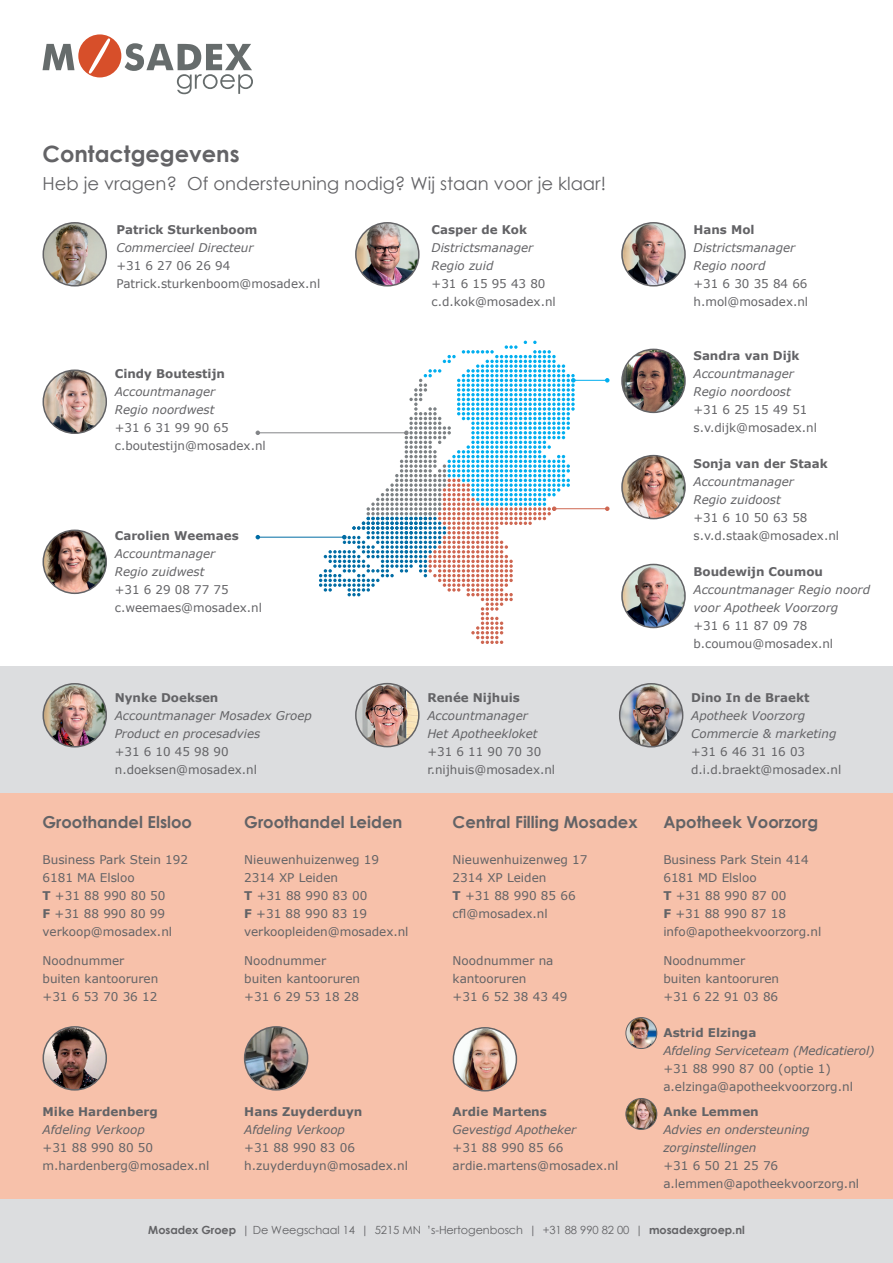
<style>
.page{position:relative;width:893px;height:1263px;background:#fff}
.page>*{position:absolute;margin:0;border:0;box-sizing:border-box;transform-origin:0 0}
.t1{font:700 22.5px "Century Gothic";color:#636366}
.t2{font:18px "Century Gothic";color:#636366}
.t3{font:700 16.5px "Century Gothic";color:#636366}
.t4{font:12px/18px "Verdana";color:#636366}
.t5{font:italic 12px/18px "Verdana";color:#636366}
.t6{font:700 12px "Verdana";color:#636366}
.t7{font:11.25px "Century Gothic";letter-spacing:-.005em;color:#636366}
.s1{font-weight:700}
</style>
<div class="page">
<div style="left:0;top:774px;width:893px;height:489px;background:#f7c1aa"></div>
<div style="left:0;top:666px;width:893px;height:126px;background:#dcdddf"></div>
<img style="left:356px;top:684px;width:63px;height:63px;border-radius:32px">
<div style="left:355px;top:683px;width:65px;height:64px;border:2px solid #636366;border-radius:50%"></div>
<div style="left:0;top:1199px;width:893px;height:64px;background:#dcdddf"></div>
<img style="left:43px;top:223px;width:63px;height:63px;border-radius:31px">
<div style="left:43px;top:222px;width:64px;height:65px;border:2px solid #636366;border-radius:50%"></div>
<img style="left:43px;top:1027px;width:63px;height:63px;border-radius:31px">
<div style="left:43px;top:1026px;width:64px;height:64px;border:2px solid #636366;border-radius:50%"></div>
<img style="left:245px;top:1027px;width:63px;height:63px;border-radius:32px">
<div style="left:244px;top:1026px;width:64px;height:64px;border:2px solid #636366;border-radius:50%"></div>
<img style="left:453px;top:1028px;width:63px;height:63px;border-radius:32px">
<div style="left:453px;top:1027px;width:64px;height:64px;border:2px solid #636366;border-radius:50%"></div>
<img style="left:626px;top:1017px;width:31px;height:31px;border-radius:15px">
<div style="left:625px;top:1017px;width:32px;height:32px;border:1px solid #636366;border-radius:50%"></div>
<img style="left:626px;top:1098px;width:31px;height:31px;border-radius:15px">
<div style="left:625px;top:1098px;width:32px;height:32px;border:1px solid #636366;border-radius:50%"></div>
<hr style="left:258px;top:432px;width:148px;height:1px;background:#838588">
<svg style="left:256px;top:430px;width:4px;height:5px"></svg>
<hr style="left:258px;top:537px;width:86px;height:1px;background:#006ca4">
<svg style="left:256px;top:535px;width:4px;height:4px"></svg>
<hr style="left:554px;top:508px;width:53px;height:1px;background:#ce6651">
<svg style="left:605px;top:506px;width:4px;height:5px"></svg>
<hr style="left:573px;top:380px;width:34px;height:1px;background:#00aeef">
<svg style="left:605px;top:378px;width:4px;height:5px"></svg>
<svg style="left:319px;top:341px;width:257px;height:303px"></svg>
<img style="left:622px;top:223px;width:63px;height:63px;border-radius:31px">
<div style="left:621px;top:222px;width:65px;height:65px;border:2px solid #636366;border-radius:50%"></div>
<img style="left:622px;top:564px;width:63px;height:63px;border-radius:31px">
<div style="left:621px;top:564px;width:65px;height:64px;border:2px solid #636366;border-radius:50%"></div>
<img style="left:356px;top:223px;width:63px;height:63px;border-radius:32px">
<div style="left:355px;top:222px;width:65px;height:65px;border:2px solid #636366;border-radius:50%"></div>
<img style="left:43px;top:530px;width:63px;height:63px;border-radius:31px">
<div style="left:43px;top:530px;width:64px;height:64px;border:2px solid #636366;border-radius:50%"></div>
<img style="left:622px;top:456px;width:63px;height:63px;border-radius:31px">
<div style="left:621px;top:455px;width:65px;height:64px;border:2px solid #636366;border-radius:50%"></div>
<img style="left:43px;top:684px;width:63px;height:63px;border-radius:31px">
<div style="left:43px;top:683px;width:64px;height:64px;border:2px solid #636366;border-radius:50%"></div>
<img style="left:620px;top:684px;width:63px;height:63px;border-radius:31px">
<div style="left:619px;top:683px;width:64px;height:64px;border:2px solid #636366;border-radius:50%"></div>
<img style="left:43px;top:370px;width:63px;height:63px;border-radius:31px">
<div style="left:43px;top:369px;width:64px;height:65px;border:2px solid #636366;border-radius:50%"></div>
<svg style="left:43px;top:34px;width:210px;height:60px"></svg>
<img style="left:622px;top:349px;width:63px;height:63px;border-radius:31px">
<div style="left:621px;top:349px;width:65px;height:64px;border:2px solid #636366;border-radius:50%"></div>
<h1 class="t1" style="left:43px;top:137px;width:199px">Contactgegevens</h1>
<h2 class="t2" style="left:43px;top:171px;width:565px">Heb je vragen? Of ondersteuning nodig? Wij staan voor je klaar!</h2>
<p class="t6" style="left:116px;top:221px;width:142px">Patrick Sturkenboom</p>
<p class="t5" style="left:116px;top:239px;width:139px">Commercieel Directeur</p>
<p class="t4" style="left:116px;top:257px;width:205px">+31 6 27 06 26 94<br>Patrick.sturkenboom@mosadex.nl</p>
<p class="t6" style="left:432px;top:221px;width:97px">Casper de Kok</p>
<p class="t5" style="left:432px;top:239px;width:103px">Districtsmanager<br>Regio zuid</p>
<p class="t4" style="left:432px;top:275px;width:126px">+31 6 15 95 43 80 c.d.kok@mosadex.nl</p>
<p class="t6" style="left:115px;top:365px;width:112px">Cindy Boutestijn</p>
<p class="t5" style="left:115px;top:383px;width:102px">Accountmanager<br>Regio noordwest</p>
<p class="t4" style="left:115px;top:419px;width:152px">+31 6 31 99 90 65 c.boutestijn@mosadex.nl</p>
<p class="t6" style="left:115px;top:527px;width:125px">Carolien Weemaes</p>
<p class="t5" style="left:115px;top:545px;width:102px">Accountmanager<br>Regio zuidwest</p>
<p class="t4" style="left:115px;top:581px;width:149px">+31 6 29 08 77 75 c.weemaes@mosadex.nl</p>
<p class="t6" style="left:115px;top:689px;width:105px">Nynke Doeksen</p>
<p class="t5" style="left:115px;top:707px;width:199px">Accountmanager Mosadex Groep<br>Product en procesadvies</p>
<p class="t4" style="left:115px;top:743px;width:144px">+31 6 10 45 98 90 n.doeksen@mosadex.nl</p>
<p class="t6" style="left:427px;top:689px;width:94px">Renée Nijhuis</p>
<p class="t5" style="left:427px;top:707px;width:112px">Accountmanager<br>Het Apotheekloket</p>
<p class="t4" style="left:427px;top:743px;width:129px">+31 6 11 90 70 30 r.nijhuis@mosadex.nl</p>
<p class="t6" style="left:693px;top:221px;width:63px">Hans Mol</p>
<p class="t5" style="left:693px;top:239px;width:103px">Districtsmanager<br>Regio noord</p>
<p class="t4" style="left:693px;top:275px;width:116px">+31 6 30 35 84 66 h.mol@mosadex.nl</p>
<p class="t6" style="left:693px;top:347px;width:108px">Sandra van Dijk</p>
<p class="t5" style="left:693px;top:365px;width:102px">Accountmanager<br>Regio noordoost</p>
<p class="t4" style="left:693px;top:401px;width:125px">+31 6 25 15 49 51 s.v.dijk@mosadex.nl</p>
<p class="t6" style="left:693px;top:455px;width:136px">Sonja van der Staak</p>
<p class="t5" style="left:693px;top:473px;width:102px">Accountmanager<br>Regio zuidoost</p>
<p class="t4" style="left:693px;top:509px;width:147px">+31 6 10 50 63 58 s.v.d.staak@mosadex.nl</p>
<p class="t6" style="left:693px;top:563px;width:131px">Boudewijn Coumou</p>
<p class="t5" style="left:693px;top:581px;width:178px">Accountmanager Regio noord voor Apotheek Voorzorg</p>
<p class="t4" style="left:693px;top:617px;width:141px">+31 6 11 87 09 78 b.coumou@mosadex.nl</p>
<p class="t6" style="left:691px;top:689px;width:120px">Dino In de Braekt</p>
<p class="t5" style="left:691px;top:707px;width:147px">Apotheek Voorzorg<br>Commercie &amp; marketing</p>
<p class="t4" style="left:691px;top:743px;width:152px">+31 6 46 31 16 03 d.i.d.braekt@mosadex.nl</p>
<h3 class="t3" style="left:244px;top:809px;width:160px">Groothandel Leiden</h3>
<h3 class="t3" style="left:453px;top:809px;width:186px">Central Filling Mosadex</h3>
<p class="t4" style="left:244px;top:851px;width:166px">Nieuwenhuizenweg 19<br>2314 XP Leiden<br><span class="s1">T</span> +31 88 990 83 00<br><span class="s1">F</span> +31 88 990 83 19 verkoopleiden@mosadex.nl</p>
<p class="t4" style="left:244px;top:951px;width:117px">Noodnummer buiten kantooruren +31 6 29 53 18 28</p>
<h3 class="t3" style="left:43px;top:809px;width:151px">Groothandel Elsloo</h3>
<h3 class="t3" style="left:663px;top:809px;width:156px">Apotheek Voorzorg</h3>
<p class="t4" style="left:43px;top:851px;width:147px">Business Park Stein 192<br>6181 MA Elsloo<br><span class="s1">T</span> +31 88 990 80 50<br><span class="s1">F</span> +31 88 990 80 99 verkoop@mosadex.nl</p>
<p class="t4" style="left:43px;top:951px;width:117px">Noodnummer buiten kantooruren +31 6 53 70 36 12</p>
<p class="t4" style="left:453px;top:851px;width:136px">Nieuwenhuizenweg 17<br>2314 XP Leiden<br><span class="s1">T</span> +31 88 990 85 66 cfl@mosadex.nl</p>
<p class="t4" style="left:453px;top:951px;width:116px">Noodnummer na kantooruren<br>+31 6 52 38 43 49</p>
<p class="t4" style="left:663px;top:851px;width:160px">Business Park Stein 414<br>6181 MD Elsloo<br><span class="s1">T</span> +31 88 990 87 00<br><span class="s1">F</span> +31 88 990 87 18 info@apotheekvoorzorg.nl</p>
<p class="t4" style="left:663px;top:951px;width:117px">Noodnummer buiten kantooruren +31 6 22 91 03 86</p>
<p class="t6" style="left:663px;top:1024px;width:94px">Astrid Elzinga</p>
<p class="t5" style="left:663px;top:1041px;width:213px">Afdeling Serviceteam (Medicatierol)</p>
<p class="t4" style="left:663px;top:1059px;width:191px">+31 88 990 87 00 (optie 1) a.elzinga@apotheekvoorzorg.nl</p>
<p class="t6" style="left:663px;top:1103px;width:97px">Anke Lemmen</p>
<p class="t5" style="left:663px;top:1121px;width:148px">Advies en ondersteuning zorginstellingen</p>
<p class="t4" style="left:663px;top:1157px;width:197px">+31 6 50 21 25 76 a.lemmen@apotheekvoorzorg.nl</p>
<p class="t6" style="left:43px;top:1103px;width:117px">Mike Hardenberg</p>
<p class="t5" style="left:43px;top:1121px;width:104px">Afdeling Verkoop</p>
<p class="t4" style="left:43px;top:1139px;width:168px">+31 88 990 80 50 m.hardenberg@mosadex.nl</p>
<p class="t6" style="left:244px;top:1103px;width:120px">Hans Zuyderduyn</p>
<p class="t5" style="left:244px;top:1121px;width:102px">Afdeling Verkoop</p>
<p class="t4" style="left:244px;top:1139px;width:165px">+31 88 990 83 06 h.zuyderduyn@mosadex.nl</p>
<p class="t6" style="left:453px;top:1103px;width:96px">Ardie Martens</p>
<p class="t5" style="left:453px;top:1121px;width:125px">Gevestigd Apotheker</p>
<p class="t4" style="left:453px;top:1139px;width:167px">+31 88 990 85 66 ardie.martens@mosadex.nl</p>
<p class="t7" style="left:148px;top:1222px;width:598px"><span class="s1">Mosadex Groep</span> | De Weegschaal 14 | 5215 MN ’s-Hertogenbosch | +31 88 990 82 00 | <span class="s1">mosadexgroep.nl</span></p>
</div>
